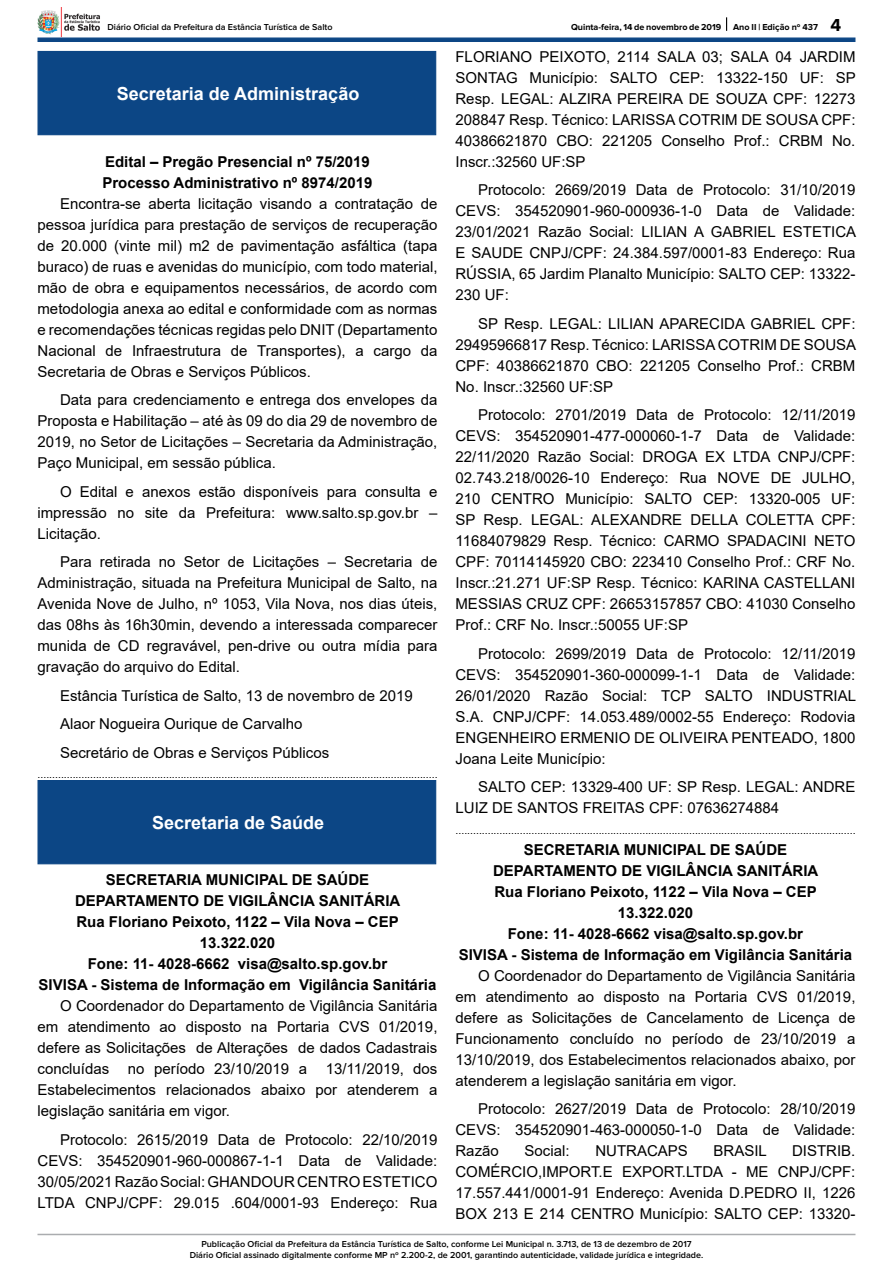
<style>
.page{position:relative;width:893px;height:1263px;background:#fff}
.page>*{position:absolute;margin:0;border:0;box-sizing:border-box;transform-origin:0 0}
.t1{font:700 18px "Arial";color:#fff}
._2_-_Corpo{font:15px/21px "Arial";color:#000;text-align:justify}
._1_-_Cabeçalho{font:700 15px/21px "Arial";color:#000;text-align:center}
._4_-_LINHA_FINAL{font:10.5px "Arial";color:#000}
.t2{font:600 9px/10.8px "Proxima Nova";color:#000;text-align:center}
.t3{font:700 9px "Proxima Nova";color:#000}
.s1{font-size:18px}
</style>
<div class="page">
<hr style="left:38px;top:38px;width:817px;height:4px;background:#0c4685">
<svg style="left:726px;top:17px;width:1px;height:14px"></svg>
<img style="left:38px;top:8px;width:62px;height:28px">
<hr style="left:37px;top:1234px;width:818px;height:1px;background:#aaacaf">
<div style="left:38px;top:51px;width:398px;height:84px;background:#0c4685"></div>
<div style="left:38px;top:780px;width:398px;height:84px;background:#0c4685;border:1px solid #0c4685"></div>
<p class="t2" style="left:107px;top:22px;width:227px">Diário Oficial da Prefeitura da Estância Turística de Salto</p>
<p class="t3" style="left:571px;top:22px;width:152px">Quinta-feira, 14 de novembro de 2019</p>
<p class="t3" style="left:733px;top:22px;width:110px">Ano II | Edição nº 437 <span class="s1">4</span></p>
<p class="t1" style="left:117px;top:81px;width:244px">Secretaria de Administração</p>
<p class="_1_-_Cabeçalho" style="left:105px;top:151px;width:266px">Edital – Pregão Presencial nº 75/2019</p>
<p class="_1_-_Cabeçalho" style="left:102px;top:172px;width:272px">Processo Administrativo nº 8974/2019</p>
<p class="_2_-_Corpo" style="left:38px;top:193px;width:401px;text-indent:22px">Encontra-se aberta licitação visando a contratação de pessoa jurídica para prestação de serviços de recuperação de 20.000 (vinte mil) m2 de pavimentação asfáltica (tapa buraco) de ruas e avenidas do município, com todo material, mão de obra e equipamentos necessários, de acordo com metodologia anexa ao edital e conformidade com as normas e recomendações técnicas regidas pelo DNIT (Departamento Nacional de Infraestrutura de Transportes), a cargo da Secretaria de Obras e Serviços Públicos.</p>
<p class="_2_-_Corpo" style="left:38px;top:389px;width:401px;text-indent:22px">Data para credenciamento e entrega dos envelopes da Proposta e Habilitação – até às 09 do dia 29 de novembro de 2019, no Setor de Licitações – Secretaria da Administração, Paço Municipal, em sessão pública.</p>
<p class="_2_-_Corpo" style="left:38px;top:481px;width:401px;text-indent:22px">O Edital e anexos estão disponíveis para consulta e impressão no site da Prefeitura: www.salto.sp.gov.br – Licitação.</p>
<p class="_2_-_Corpo" style="left:38px;top:551px;width:401px;text-indent:22px">Para retirada no Setor de Licitações – Secretaria de Administração, situada na Prefeitura Municipal de Salto, na Avenida Nove de Julho, nº 1053, Vila Nova, nos dias úteis, das 08hs às 16h30min, devendo a interessada comparecer munida de CD regravável, pen-drive ou outra mídia para gravação do arquivo do Edital.</p>
<p class="_2_-_Corpo" style="left:60px;top:685px;width:354px">Estância Turística de Salto, 13 de novembro de 2019</p>
<p class="_2_-_Corpo" style="left:60px;top:713px;width:244px">Alaor Nogueira Ourique de Carvalho</p>
<p class="_2_-_Corpo" style="left:60px;top:742px;width:271px">Secretário de Obras e Serviços Públicos</p>
<p class="_4_-_LINHA_FINAL" style="left:38px;top:767px;width:401px">.........................................................................................................................................</p>
<p class="t1" style="left:152px;top:810px;width:174px">Secretaria de Saúde</p>
<p class="_1_-_Cabeçalho" style="left:106px;top:870px;width:265px">SECRETARIA MUNICIPAL DE SAÚDE</p>
<p class="_1_-_Cabeçalho" style="left:75px;top:891px;width:327px">DEPARTAMENTO DE VIGILÂNCIA SANITÁRIA</p>
<p class="_1_-_Cabeçalho" style="left:76px;top:912px;width:324px">Rua Floriano Peixoto, 1122 – Vila Nova – CEP<br>13.322.020</p>
<p class="_1_-_Cabeçalho" style="left:88px;top:954px;width:301px">Fone: 11- 4028-6662 visa@salto.sp.gov.br</p>
<p class="_1_-_Cabeçalho" style="left:39px;top:975px;width:399px">SIVISA - Sistema de Informação em Vigilância Sanitária</p>
<p class="_2_-_Corpo" style="left:38px;top:995px;width:401px;text-indent:22px">O Coordenador do Departamento de Vigilância Sanitária em atendimento ao disposto na Portaria CVS 01/2019, defere as Solicitações de Alterações de dados Cadastrais concluídas</p>
<p class="_2_-_Corpo" style="left:38px;top:1058px;width:401px;text-indent:288px">13/11/2019, dos Estabelecimentos relacionados abaixo por atenderem a legislação sanitária em vigor.</p>
<p class="_2_-_Corpo" style="left:38px;top:1129px;width:401px;text-indent:22px">Protocolo: 2615/2019 Data de Protocolo: 22/10/2019<br>CEVS: 354520901-960-000867-1-1 Data de Validade:<br>30/05/2021 Razão Social: GHANDOUR CENTRO ESTETICO LTDA CNPJ/CPF: 29.015 .604/0001-93 Endereço: Rua</p>
<p class="_2_-_Corpo" style="left:128px;top:1058px;width:181px">no período 23/10/2019 a</p>
<p class="_2_-_Corpo" style="left:455px;top:46px;width:402px">FLORIANO PEIXOTO, 2114 SALA 03; SALA 04 JARDIM SONTAG Município: SALTO CEP: 13322-150 UF: SP Resp. LEGAL: ALZIRA PEREIRA DE SOUZA CPF: 12273<br>208847 Resp. Técnico: LARISSA COTRIM DE SOUSA CPF:<br>40386621870 CBO: 221205 Conselho Prof.: CRBM No.<br>Inscr.:32560 UF:SP</p>
<p class="_2_-_Corpo" style="left:455px;top:179px;width:402px;text-indent:22px">Protocolo: 2669/2019 Data de Protocolo: 31/10/2019<br>CEVS: 354520901-960-000936-1-0 Data de Validade:<br>23/01/2021 Razão Social: LILIAN A GABRIEL ESTETICA E SAUDE CNPJ/CPF: 24.384.597/0001-83 Endereço: Rua RÚSSIA, 65 Jardim Planalto Município: SALTO CEP: 13322- 230 UF:</p>
<p class="_2_-_Corpo" style="left:455px;top:313px;width:402px;text-indent:22px">SP Resp. LEGAL: LILIAN APARECIDA GABRIEL CPF:<br>29495966817 Resp. Técnico: LARISSA COTRIM DE SOUSA CPF: 40386621870 CBO: 221205 Conselho Prof.: CRBM No. Inscr.:32560 UF:SP</p>
<p class="_2_-_Corpo" style="left:455px;top:404px;width:401px;text-indent:22px">Protocolo: 2701/2019 Data de Protocolo: 12/11/2019<br>CEVS: 354520901-477-000060-1-7 Data de Validade:<br>22/11/2020 Razão Social: DROGA EX LTDA CNPJ/CPF:<br>02.743.218/0026-10 Endereço: Rua NOVE DE JULHO, 210 CENTRO Município: SALTO CEP: 13320-005 UF:<br>SP Resp. LEGAL: ALEXANDRE DELLA COLETTA CPF:<br>11684079829 Resp. Técnico: CARMO SPADACINI NETO CPF: 70114145920 CBO: 223410 Conselho Prof.: CRF No.<br>Inscr.:21.271 UF:SP Resp. Técnico: KARINA CASTELLANI MESSIAS CRUZ CPF: 26653157857 CBO: 41030 Conselho Prof.: CRF No. Inscr.:50055 UF:SP</p>
<p class="_2_-_Corpo" style="left:455px;top:643px;width:402px;text-indent:22px">Protocolo: 2699/2019 Data de Protocolo: 12/11/2019<br>CEVS: 354520901-360-000099-1-1 Data de Validade:<br>26/01/2020 Razão Social: TCP SALTO INDUSTRIAL S.A. CNPJ/CPF: 14.053.489/0002-55 Endereço: Rodovia ENGENHEIRO ERMENIO DE OLIVEIRA PENTEADO, 1800<br>Joana Leite Município:</p>
<p class="_2_-_Corpo" style="left:455px;top:776px;width:401px;text-indent:22px">SALTO CEP: 13329-400 UF: SP Resp. LEGAL: ANDRE<br>LUIZ DE SANTOS FREITAS CPF: 07636274884</p>
<p class="_4_-_LINHA_FINAL" style="left:456px;top:823px;width:401px">.........................................................................................................................................</p>
<p class="_1_-_Cabeçalho" style="left:524px;top:839px;width:265px">SECRETARIA MUNICIPAL DE SAÚDE</p>
<p class="_1_-_Cabeçalho" style="left:493px;top:860px;width:327px">DEPARTAMENTO DE VIGILÂNCIA SANITÁRIA</p>
<p class="_1_-_Cabeçalho" style="left:494px;top:881px;width:324px">Rua Floriano Peixoto, 1122 – Vila Nova – CEP<br>13.322.020</p>
<p class="_1_-_Cabeçalho" style="left:508px;top:923px;width:297px">Fone: 11- 4028-6662 visa@salto.sp.gov.br</p>
<p class="_1_-_Cabeçalho" style="left:459px;top:944px;width:395px">SIVISA - Sistema de Informação em Vigilância Sanitária</p>
<p class="_2_-_Corpo" style="left:455px;top:965px;width:401px;text-indent:22px">O Coordenador do Departamento de Vigilância Sanitária em atendimento ao disposto na Portaria CVS 01/2019, defere as Solicitações de Cancelamento de Licença de Funcionamento concluído no período de 23/10/2019 a 13/10/2019, dos Estabelecimentos relacionados abaixo, por atenderem a legislação sanitária em vigor.</p>
<p class="_2_-_Corpo" style="left:455px;top:1098px;width:401px;text-indent:22px">Protocolo: 2627/2019 Data de Protocolo: 28/10/2019<br>CEVS: 354520901-463-000050-1-0 Data de Validade:<br>Razão</p>
<p class="_2_-_Corpo" style="left:455px;top:1140px;width:401px;text-indent:337px">DISTRIB.<br>COMÉRCIO,IMPORT.E EXPORT.LTDA - ME CNPJ/CPF:<br>17.557.441/0001-91 Endereço: Avenida D.PEDRO II, 1226<br>BOX 213 E 214 CENTRO Município: SALTO CEP: 13320-</p>
<p class="_2_-_Corpo" style="left:525px;top:1140px;width:47px">Social:</p>
<p class="_2_-_Corpo" style="left:595px;top:1140px;width:94px">NUTRACAPS</p>
<p class="_2_-_Corpo" style="left:714px;top:1140px;width:55px">BRASIL</p>
<p class="t2" style="left:190px;top:1238px;width:515px">Publicação Oficial da Prefeitura da Estância Turística de Salto, conforme Lei Municipal n. 3.713, de 13 de dezembro de 2017<br>Diário Oficial assinado digitalmente conforme MP nº 2.200-2, de 2001, garantindo autenticidade, validade jurídica e integridade.</p>
</div>
